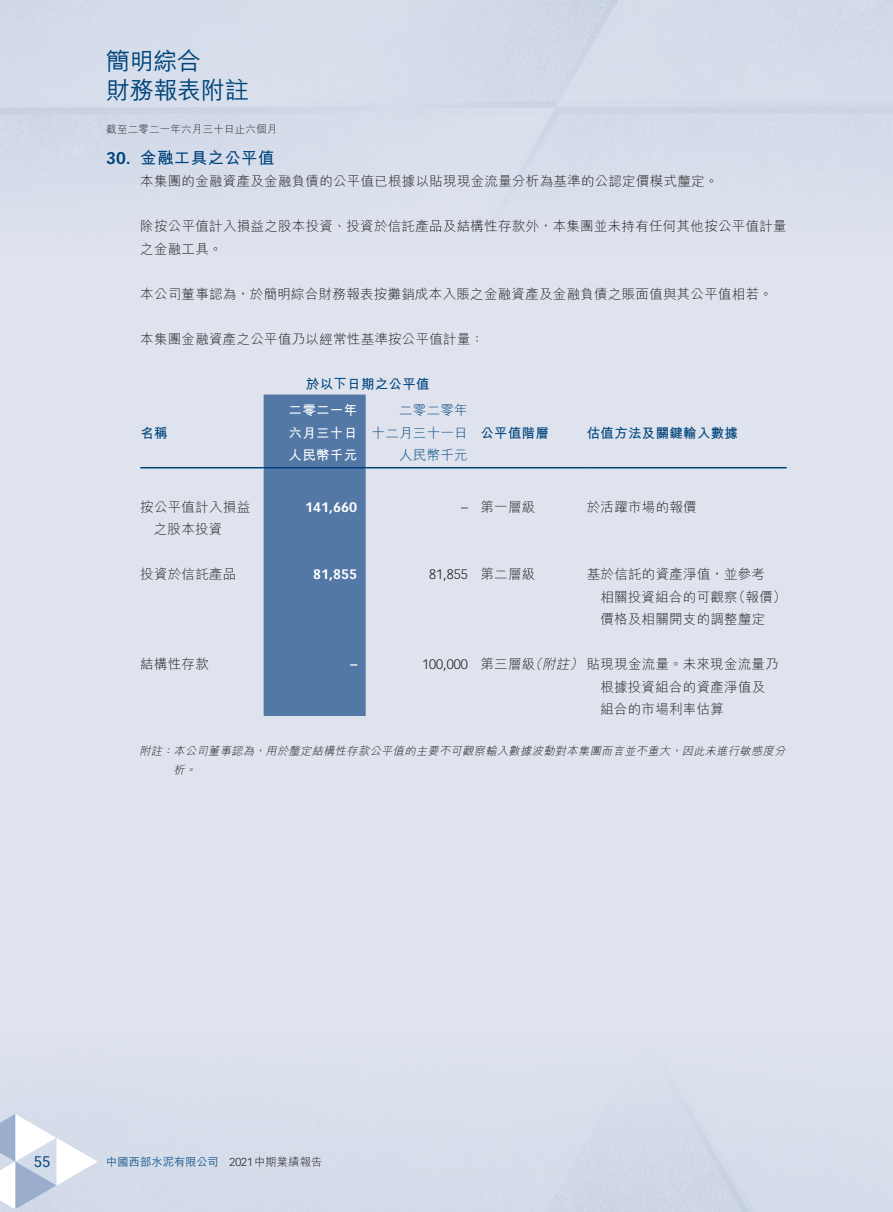
<style>
.page{position:relative;width:893px;height:1212px;background:#d9dfec}
.page>*{position:absolute;margin:0;border:0;box-sizing:border-box;transform-origin:0 0}
.t1{font:500 24px/28.5px "M Hei HK";letter-spacing:-.015em;color:#00447b}
._01_H1{font:700 16.5px "M Hei HK";letter-spacing:.02em;color:#00447b}
._01_H1-2{font:700 16.5px "Vectora LT Std";color:#00447b}
.t2{font:15px "Vectora LT Std";color:#00447b}
._00_txt{font:300 13.5px/22.5px "M Hei HK";letter-spacing:.02em;color:#231f20}
._50_Table_txt{font:300 13.5px "M Hei HK";letter-spacing:.02em;color:#231f20}
._50_Table_txt-2{font:700 13.5px "M Hei HK";letter-spacing:.02em;color:#00447b}
._50_Table_txt-3{font:300 13.5px "M Hei HK";letter-spacing:.02em;color:#00447b}
._50_Table_txt-4{font:700 13.5px "M Hei HK";letter-spacing:.02em;color:#fff}
._50_Table_txt-5{font:300 13.5px "Vectora LT Std";color:#231f20}
._50_Table_txt-6{font:700 13.5px "Vectora LT Std";color:#fff}
._50_Table_txt-7{font:italic 300 13.5px "M Hei HK";color:#231f20}
._06_Notes{font:italic 300 11.25px "M Hei HK";color:#231f20}
.t3{font:300 11.25px "M Hei HK";letter-spacing:.015em;color:#231f20}
.t4{font:500 11.25px "M Hei HK";letter-spacing:.005em;color:#1e5b8f}
.t5{font:300 10.5px "M Hei HK";letter-spacing:.02em;color:#231f20}
.s1{font-style:italic}
.s2{font-family:"Vectora LT Std"}
</style>
<div class="page">
<div style="left:264px;top:395px;width:102px;height:321px;background:#5378a6"></div>
<hr style="left:140px;top:467px;width:124px;height:1px;background:#00447b">
<hr style="left:264px;top:467px;width:102px;height:1px;background:#00447b">
<hr style="left:366px;top:467px;width:106px;height:1px;background:#00447b">
<hr style="left:472px;top:467px;width:115px;height:1px;background:#00447b">
<hr style="left:587px;top:467px;width:200px;height:1px;background:#00447b">
<svg style="left:0;top:1114px;width:98px;height:98px"></svg>
<h1 class="t1" style="left:106px;top:45px;width:144px">簡明綜合<br>財務報表附註</h1>
<p class="t5" style="left:106px;top:123px;width:173px">截至二零二一年六月三十日止六個月</p>
<p class="_01_H1" style="left:140px;top:145px;width:136px">金融工具之公平值</p>
<p class="_01_H1-2" style="left:106px;top:148px;width:26px">30.</p>
<p class="_00_txt" style="left:140px;top:170px;width:579px">本集團的金融資產及金融負債的公平值已根據以貼現現金流量分析為基準的公認定價模式釐定。</p>
<p class="_00_txt" style="left:140px;top:215px;width:648px">除按公平值計入損益之股本投資、投資於信託產品及結構性存款外，本集團並未持有任何其他按公平值計量之金融工具。</p>
<p class="_00_txt" style="left:140px;top:282px;width:634px">本公司董事認為，於簡明綜合財務報表按攤銷成本入賬之金融資產及金融負債之賬面值與其公平值相若。</p>
<p class="_00_txt" style="left:140px;top:327px;width:345px">本集團金融資產之公平值乃以經常性基準按公平值計量：</p>
<p class="_50_Table_txt-2" style="left:306px;top:374px;width:125px">於以下日期之公平值</p>
<p class="_50_Table_txt-2" style="left:140px;top:423px;width:29px">名稱</p>
<p class="_50_Table_txt-4" style="left:289px;top:401px;width:70px">二零二一年</p>
<p class="_50_Table_txt-4" style="left:289px;top:423px;width:70px">六月三十日</p>
<p class="_50_Table_txt-4" style="left:289px;top:446px;width:70px">人民幣千元</p>
<p class="_50_Table_txt-3" style="left:399px;top:403px;width:70px">二零二零年</p>
<p class="_50_Table_txt-3" style="left:372px;top:426px;width:98px">十二月三十一日</p>
<p class="_50_Table_txt-3" style="left:399px;top:448px;width:70px">人民幣千元</p>
<p class="_50_Table_txt-2" style="left:480px;top:423px;width:70px">公平值階層</p>
<p class="_50_Table_txt-2" style="left:587px;top:423px;width:153px">估值方法及關鍵輸入數據</p>
<p class="_50_Table_txt" style="left:140px;top:500px;width:111px">按公平值計入損益</p>
<p class="_50_Table_txt" style="left:154px;top:522px;width:70px">之股本投資</p>
<p class="_50_Table_txt-6" style="left:305px;top:499px;width:53px">141,660</p>
<p class="_50_Table_txt-5" style="left:461px;top:499px;width:8px">–</p>
<p class="_50_Table_txt" style="left:480px;top:500px;width:56px">第一層級</p>
<p class="_50_Table_txt" style="left:587px;top:500px;width:111px">於活躍市場的報價</p>
<p class="_50_Table_txt" style="left:140px;top:567px;width:98px">投資於信託產品</p>
<p class="_50_Table_txt-6" style="left:313px;top:566px;width:45px">81,855</p>
<p class="_50_Table_txt-5" style="left:429px;top:567px;width:40px">81,855</p>
<p class="_50_Table_txt" style="left:480px;top:567px;width:56px">第二層級</p>
<p class="_50_Table_txt" style="left:587px;top:567px;width:180px">基於信託的資產淨值，並參考</p>
<p class="_50_Table_txt" style="left:140px;top:657px;width:70px">結構性存款</p>
<p class="_50_Table_txt-6" style="left:350px;top:656px;width:8px">–</p>
<p class="_50_Table_txt-5" style="left:422px;top:657px;width:47px">100,000</p>
<p class="_50_Table_txt" style="left:732px;top:590px;width:56px">（報價(</p>
<p class="_50_Table_txt" style="left:600px;top:590px;width:139px">相關投資組合的可觀察</p>
<p class="_50_Table_txt" style="left:600px;top:612px;width:166px">價格及相關開支的調整釐定</p>
<p class="_50_Table_txt" style="left:569px;top:657px;width:211px"><span class="s1">）</span>貼現現金流量。未來現金流量乃</p>
<p class="_50_Table_txt-7" style="left:528px;top:657px;width:18px">（</p>
<p class="_50_Table_txt-7" style="left:542px;top:657px;width:32px">附註</p>
<p class="_50_Table_txt" style="left:480px;top:657px;width:56px">第三層級</p>
<p class="_50_Table_txt" style="left:600px;top:680px;width:166px">根據投資組合的資產淨值及</p>
<p class="_50_Table_txt" style="left:600px;top:702px;width:125px">組合的市場利率估算</p>
<p class="_06_Notes" style="left:682px;top:745px;width:108px">因此未進行敏感度分</p>
<p class="_06_Notes" style="left:139px;top:745px;width:27px">附註</p>
<p class="_06_Notes" style="left:265px;top:745px;width:409px">用於釐定結構性存款公平值的主要不可觀察輸入數據波動對本集團而言並不重大</p>
<p class="_06_Notes" style="left:173px;top:745px;width:85px">本公司董事認為</p>
<p class="_06_Notes" style="left:162px;top:745px;width:15px">：</p>
<p class="_06_Notes" style="left:254px;top:745px;width:15px">，</p>
<p class="_06_Notes" style="left:670px;top:745px;width:15px">，</p>
<p class="_06_Notes" style="left:173px;top:764px;width:15px">析</p>
<p class="_06_Notes" style="left:185px;top:764px;width:15px">。</p>
<p class="t2" style="left:34px;top:1153px;width:18px">55</p>
<p class="t4" style="left:106px;top:1154px;width:114px">中國西部水泥有限公司</p>
<p class="t3" style="left:230px;top:1156px;width:94px"><span class="s2">2021</span> 中期業績報告</p>
</div>
